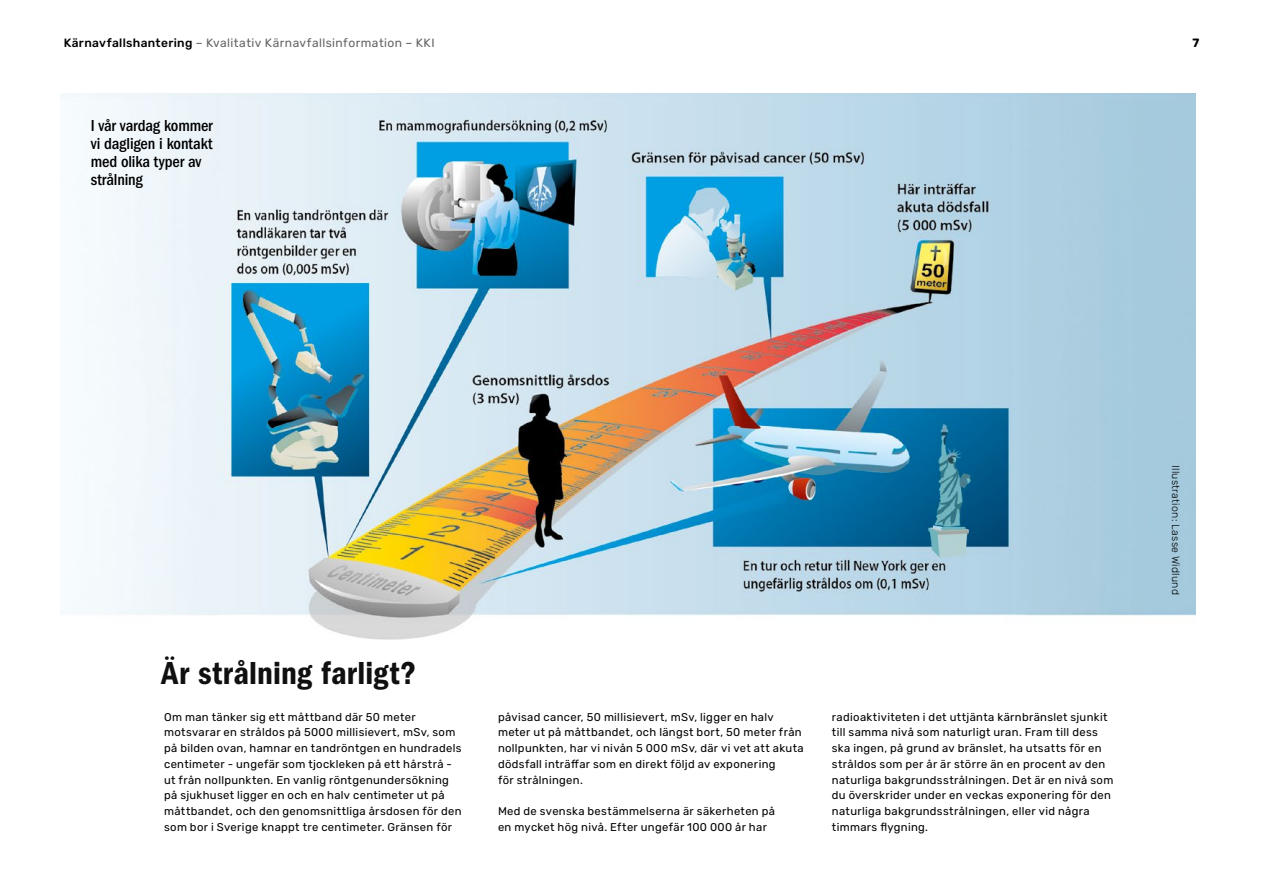
<style>
.page{position:relative;width:1263px;height:893px;background:#fff}
.page>*{position:absolute;margin:0;border:0;box-sizing:border-box;transform-origin:0 0}
.t1{font:33px "Franklin Gothic LT Pro Cn Dm";letter-spacing:.005em;color:#101010}
.t2{font:500 condensed 16.5px/18px "Franklin Gothic LT Pro";letter-spacing:-.01em;color:#000}
.t3{font:12px "Rubik";letter-spacing:.035em;color:#646363}
.t4{font:700 12px "Rubik";color:#000}
.t5{font:11.25px/15.8px "Rubik";letter-spacing:.03em;color:#000}
.t6{font:300 10.5px "Rubik";letter-spacing:.025em;color:#000}
.s1{font-weight:500;color:#000}
</style>
<div class="page">
<img style="left:60px;top:94px;width:1136px;height:546px">
<p class="t3" style="left:64px;top:36px;width:372px"><span class="s1">Kärnavfallshantering</span> – Kvalitativ Kärnavfallsinformation – KKI</p>
<p class="t4" style="left:1192px;top:35px;width:8px">7</p>
<h2 class="t2" style="left:91px;top:116px;width:124px">I vår vardag kommer vi dagligen i kontakt med olika typer av strålning</h2>
<h1 class="t1" style="left:162px;top:654px;width:256px">Är strålning farligt?</h1>
<p class="t5" style="left:164px;top:709px;width:299px">Om man tänker sig ett måttband där 50 meter motsvarar en stråldos på 5000 millisievert, mSv, som på bilden ovan, hamnar en tandröntgen en hundradels centimeter - ungefär som tjockleken på ett hårstrå - ut från nollpunkten. En vanlig röntgenundersökning på sjukhuset ligger en och en halv centimeter ut på måttbandet, och den genomsnittliga årsdosen för den som bor i Sverige knappt tre centimeter. Gränsen för</p>
<p class="t5" style="left:498px;top:709px;width:307px">påvisad cancer, 50 millisievert, mSv, ligger en halv meter ut på måttbandet, och längst bort, 50 meter från nollpunkten, har vi nivån 5 000 mSv, där vi vet att akuta dödsfall inträffar som en direkt följd av exponering<br>för strålningen.</p>
<p class="t5" style="left:498px;top:804px;width:279px">Med de svenska bestämmelserna är säkerheten på en mycket hög nivå. Efter ungefär 100 000 år har</p>
<p class="t5" style="left:832px;top:709px;width:283px">radioaktiviteten i det uttjänta kärnbränslet sjunkit till samma nivå som naturligt uran. Fram till dess ska ingen, på grund av bränslet, ha utsatts för en stråldos som per år är större än en procent av den naturliga bakgrundsstrålningen. Det är en nivå som du överskrider under en veckas exponering för den naturliga bakgrundsstrålningen, eller vid några timmars flygning.</p>
<p class="t6" style="left:1182px;top:465px;width:131px;rotate:90deg">Illustration: Lasse Widlund</p>
</div>
